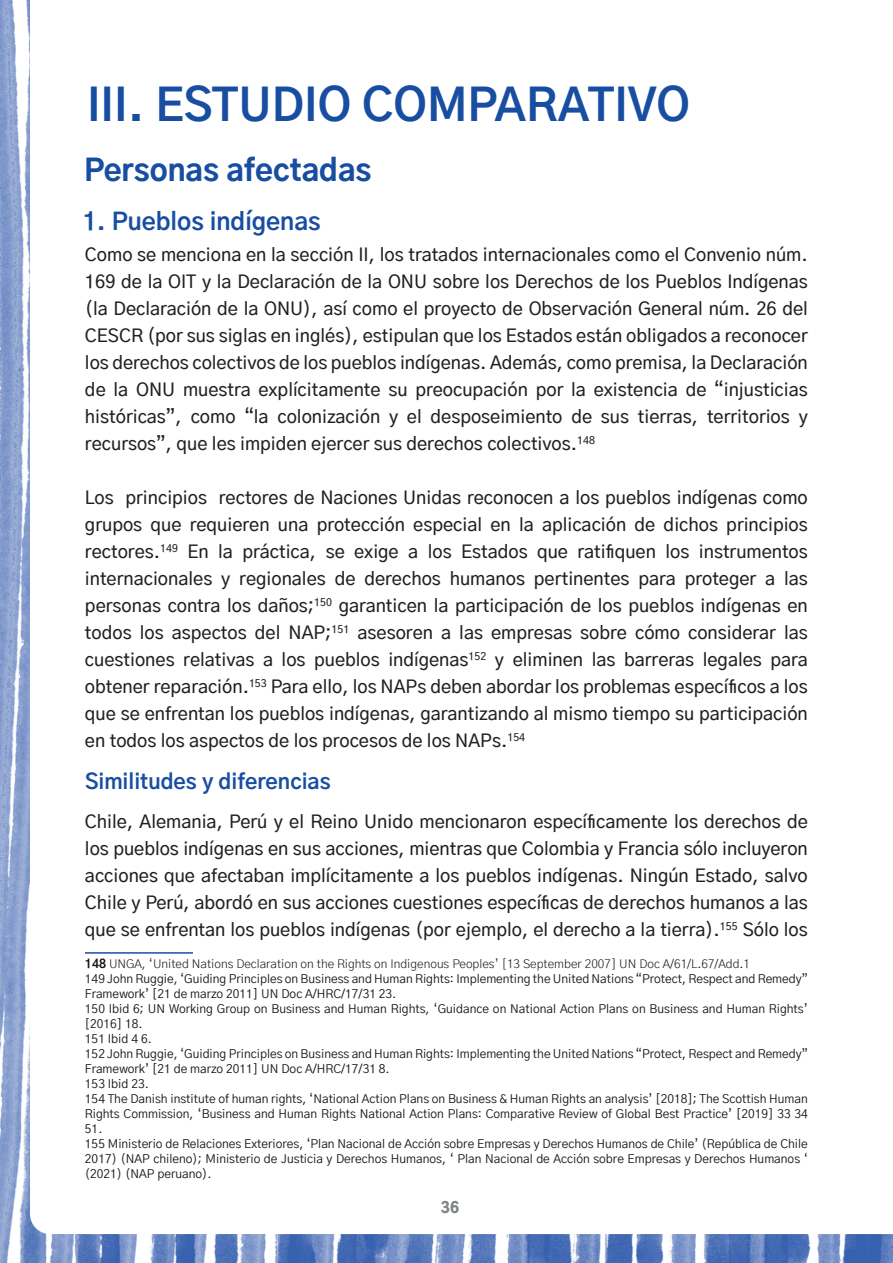
<style>
.page{position:relative;width:893px;height:1263px;background:#fff}
.page>*{position:absolute;margin:0;border:0;box-sizing:border-box;transform-origin:0 0}
.t1{font:700 45px "Gothic A1";color:#184ea1}
.t2{font:800 30px "Gothic A1";color:#184ea1}
.t3{font:700 24px "Gothic A1";color:#184ea1}
.t4{font:700 21px "Gothic A1";color:#184ea1}
.t5{font:500 18px/27px "Gothic A1";color:#231f20;text-align:justify}
.t6{font:900 15px "Gothic A1";color:#7f8487}
.t7{font:12px/15px "Gothic A1";color:#171419}
.s1{font-weight:700}
.s2{font-weight:300}
</style>
<div class="page">
<img style="left:0;top:0;width:893px;height:1263px">
<hr style="left:85px;top:952px;width:108px;height:2px;background:#184ea1">
<h1 class="t1" style="left:87px;top:69px;width:604px">III. ESTUDIO COMPARATIVO</h1>
<h2 class="t2" style="left:84px;top:146px;width:289px">Personas afectadas</h2>
<h3 class="t3" style="left:83px;top:202px;width:239px">1. Pueblos indígenas</h3>
<p class="t5" style="left:85px;top:240px;width:724px">Como se menciona en la sección II, los tratados internacionales como el Convenio núm.<br>169 de la OIT y la Declaración de la ONU sobre los Derechos de los Pueblos Indígenas (la Declaración de la ONU), así como el proyecto de Observación General núm. 26 del CESCR (por sus siglas en inglés), estipulan que los Estados están obligados a reconocer los derechos colectivos de los pueblos indígenas. Además, como premisa, la Declaración de la ONU muestra explícitamente su preocupación por la existencia de “injusticias históricas”, como “la colonización y el desposeimiento de sus tierras, territorios y recursos”, que les impiden ejercer sus derechos colectivos.<sup>148</sup></p>
<p class="t5" style="left:85px;top:483px;width:724px">Los principios rectores de Naciones Unidas reconocen a los pueblos indígenas como grupos que requieren una protección especial en la aplicación de dichos principios rectores.<sup>149</sup> En la práctica, se exige a los Estados que ratifiquen los instrumentos internacionales y regionales de derechos humanos pertinentes para proteger a las personas contra los daños;<sup>150</sup> garanticen la participación de los pueblos indígenas en todos los aspectos del NAP;<sup>151</sup> asesoren a las empresas sobre cómo considerar las cuestiones relativas a los pueblos indígenas<sup>152</sup> y eliminen las barreras legales para obtener reparación.<sup>153</sup> Para ello, los NAPs deben abordar los problemas específicos a los que se enfrentan los pueblos indígenas, garantizando al mismo tiempo su participación en todos los aspectos de los procesos de los NAPs.<sup>154</sup></p>
<p class="t4" style="left:85px;top:764px;width:247px">Similitudes y diferencias</p>
<p class="t5" style="left:85px;top:807px;width:724px">Chile, Alemania, Perú y el Reino Unido mencionaron específicamente los derechos de los pueblos indígenas en sus acciones, mientras que Colombia y Francia sólo incluyeron acciones que afectaban implícitamente a los pueblos indígenas. Ningún Estado, salvo Chile y Perú, abordó en sus acciones cuestiones específicas de derechos humanos a las que se enfrentan los pueblos indígenas (por ejemplo, el derecho a la tierra).<sup>155</sup> Sólo los</p>
<p class="t7" style="left:85px;top:956px;width:724px"><span class="s1">148</span> <span class="s2">UNGA, ‘United Nations Declaration on the Rights on Indigenous Peoples’ [13 September 2007] UN Doc A/61/L.67/Add.1<br></span>149 John Ruggie, ‘Guiding Principles on Business and Human Rights: Implementing the United Nations “Protect, Respect and Remedy” Framework’ [21 de marzo 2011] UN Doc A/HRC/17/31 23.<br>150 Ibid 6; UN Working Group on Business and Human Rights, ‘Guidance on National Action Plans on Business and Human Rights’ [2016] 18.<br>151 Ibid 4 6.<br>152 John Ruggie, ‘Guiding Principles on Business and Human Rights: Implementing the United Nations “Protect, Respect and Remedy” Framework’ [21 de marzo 2011] UN Doc A/HRC/17/31 8.<br>153 Ibid 23.<br>154 The Danish institute of human rights, ‘National Action Plans on Business &amp; Human Rights an analysis’ [2018]; The Scottish Human Rights Commission, ‘Business and Human Rights National Action Plans: Comparative Review of Global Best Practice’ [2019] 33 34<br>51.<br>155 Ministerio de Relaciones Exteriores, ‘Plan Nacional de Acción sobre Empresas y Derechos Humanos de Chile’ (República de Chile 2017) (NAP chileno); Ministerio de Justicia y Derechos Humanos, ‘ Plan Nacional de Acción sobre Empresas y Derechos Humanos ‘ (2021) (NAP peruano).</p>
<p class="t6" style="left:441px;top:1195px;width:20px">36</p>
</div>
